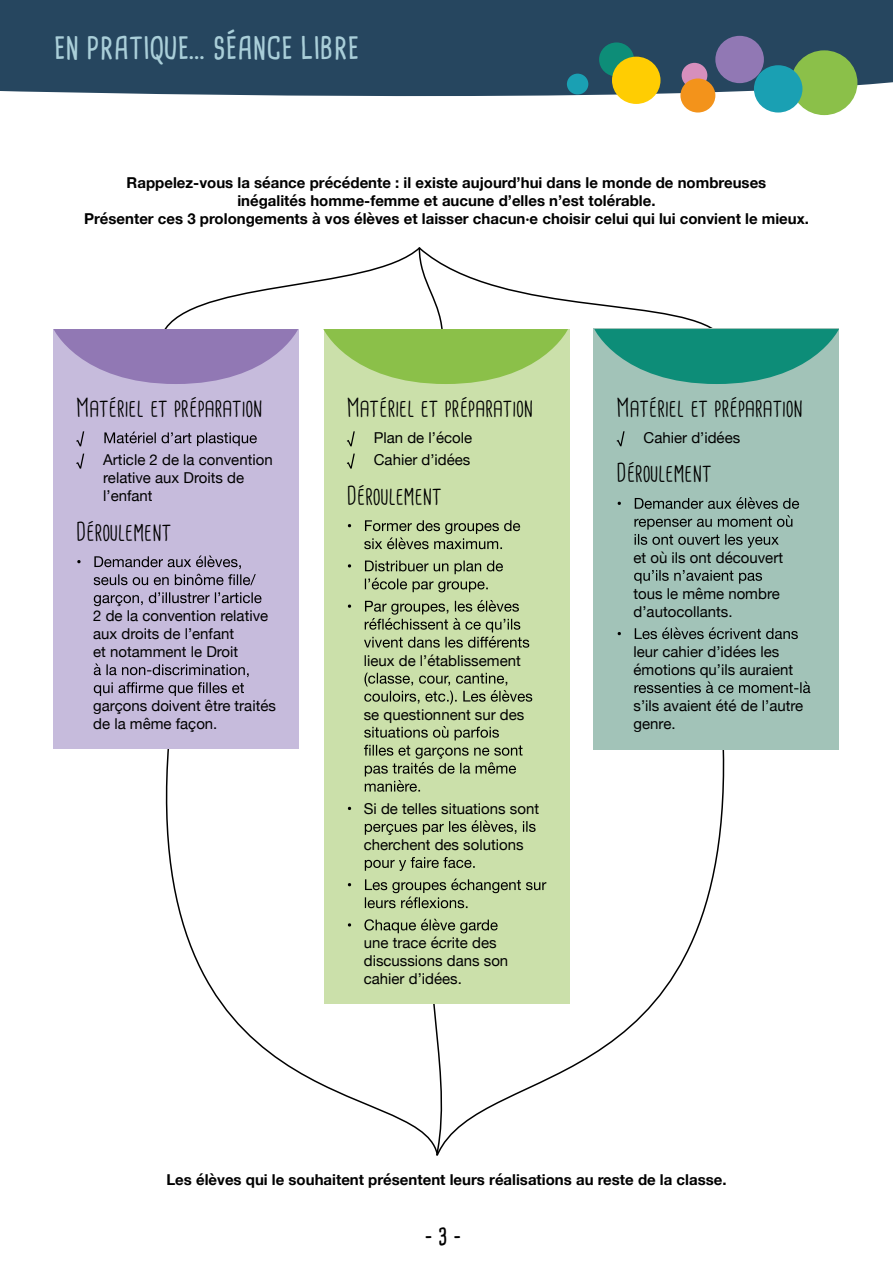
<style>
.page{position:relative;width:893px;height:1263px;background:#fff}
.page>*{position:absolute;margin:0;border:0;box-sizing:border-box;transform-origin:0 0}
.t1{font:700 30px "Cardenio Modern";color:#aacfd9}
.t2{font:25.5px "Cardenio Modern";letter-spacing:.01em;color:#000}
.t3{font:700 22.5px "Cardenio Modern";color:#000}
.t4{font:15px/18px "Helvetica Neue";color:#000}
.t5{font:700 15px/18px "Helvetica Neue";color:#000;text-align:center}
</style>
<div class="page">
<svg style="left:0;top:0;width:893px;height:108px;fill:#26465f"></svg>
<div style="left:791px;top:50px;width:66px;height:65px;background:#8bc049;border-radius:50%"></div>
<div style="left:715px;top:36px;width:49px;height:47px;background:#9178b4;border-radius:50%"></div>
<div style="left:754px;top:65px;width:48px;height:48px;background:#1aa0b3;border-radius:50%"></div>
<div style="left:599px;top:42px;width:35px;height:34px;background:#0d8d78;border-radius:50%"></div>
<div style="left:682px;top:63px;width:25px;height:25px;background:#d68fbd;border-radius:50%"></div>
<div style="left:567px;top:74px;width:21px;height:20px;background:#1aa0b3;border-radius:50%"></div>
<div style="left:680px;top:78px;width:35px;height:35px;background:#f3931b;border-radius:50%"></div>
<div style="left:612px;top:57px;width:48px;height:47px;background:#ffcd02;border-radius:50%"></div>
<svg style="left:131px;top:723px;width:233px;height:381px"></svg>
<svg style="left:546px;top:713px;width:179px;height:368px"></svg>
<div style="left:54px;top:329px;width:245px;height:419px;background:#c6bbdc"></div>
<div style="left:325px;top:329px;width:245px;height:674px;background:#cbe0aa"></div>
<svg style="left:76px;top:431px;width:8px;height:15px"></svg>
<svg style="left:104px;top:432px;width:153px;height:14px"></svg>
<svg style="left:76px;top:454px;width:8px;height:15px"></svg>
<svg style="left:77px;top:560px;width:4px;height:3px"></svg>
<svg style="left:94px;top:555px;width:162px;height:30px"></svg>
<svg style="left:94px;top:592px;width:168px;height:14px"></svg>
<svg style="left:94px;top:663px;width:155px;height:33px"></svg>
<svg style="left:347px;top:431px;width:8px;height:15px"></svg>
<svg style="left:347px;top:454px;width:8px;height:15px"></svg>
<svg style="left:364px;top:520px;width:156px;height:29px"></svg>
<svg style="left:365px;top:560px;width:138px;height:32px"></svg>
<svg style="left:348px;top:604px;width:3px;height:4px"></svg>
<svg style="left:364px;top:600px;width:165px;height:48px"></svg>
<svg style="left:364px;top:672px;width:168px;height:32px"></svg>
<svg style="left:364px;top:726px;width:159px;height:66px"></svg>
<svg style="left:365px;top:820px;width:171px;height:15px"></svg>
<svg style="left:364px;top:857px;width:182px;height:299px"></svg>
<div style="left:594px;top:329px;width:245px;height:421px;background:#a2c3b8"></div>
<svg style="left:617px;top:431px;width:8px;height:15px"></svg>
<svg style="left:635px;top:497px;width:164px;height:12px"></svg>
<svg style="left:634px;top:515px;width:158px;height:33px"></svg>
<svg style="left:634px;top:570px;width:128px;height:14px"></svg>
<svg style="left:635px;top:627px;width:163px;height:12px"></svg>
<svg style="left:634px;top:681px;width:176px;height:12px"></svg>
<svg style="left:54px;top:247px;width:785px;height:137px"></svg>
<h1 class="t1" style="left:54px;top:28px;width:307px">EN PRATIQUE... SÉANCE LIBRE</h1>
<p class="t5" style="left:84px;top:174px;width:726px">Rappelez-vous la séance précédente : il existe aujourd’hui dans le monde de nombreuses<br>inégalités homme-femme et aucune d’elles n’est tolérable.<br>Présenter ces 3 prolongements à vos élèves et laisser chacun·e choisir celui qui lui convient le mieux.</p>
<h2 class="t2" style="left:76px;top:392px;width:188px">Matériel et préparation</h2>
<p class="t4" style="left:103px;top:452px;width:171px">Article 2 de la convention relative aux Droits de l’enfant</p>
<h2 class="t2" style="left:76px;top:516px;width:96px">Déroulement</h2>
<p class="t4" style="left:93px;top:607px;width:177px">2 de la convention relative aux droits de l’enfant<br>et notamment le Droit</p>
<p class="t4" style="left:93px;top:697px;width:184px">garçons doivent être traités de la même façon.</p>
<h2 class="t2" style="left:347px;top:392px;width:188px">Matériel et préparation</h2>
<p class="t4" style="left:374px;top:428px;width:100px;line-height:22.2px">Plan de l’école<br>Cahier d’idées</p>
<h2 class="t2" style="left:347px;top:480px;width:96px">Déroulement</h2>
<p class="t4" style="left:364px;top:652px;width:158px">lieux de l’établissement</p>
<p class="t4" style="left:364px;top:706px;width:162px">se questionnent sur des</p>
<p class="t4" style="left:364px;top:800px;width:177px">Si de telles situations sont</p>
<p class="t4" style="left:364px;top:836px;width:161px">cherchent des solutions</p>
<p class="t4" style="left:364px;top:935px;width:146px">une trace écrite des discussions dans son cahier d’idées.</p>
<h2 class="t2" style="left:617px;top:392px;width:188px">Matériel et préparation</h2>
<p class="t4" style="left:644px;top:430px;width:98px">Cahier d’idées</p>
<h2 class="t2" style="left:617px;top:458px;width:96px">Déroulement</h2>
<p class="t4" style="left:634px;top:549px;width:151px">et où ils ont découvert</p>
<p class="t4" style="left:634px;top:585px;width:148px">tous le même nombre d’autocollants.</p>
<p class="t4" style="left:634px;top:643px;width:161px">leur cahier d’idées les émotions qu’ils auraient</p>
<p class="t4" style="left:634px;top:697px;width:171px">s’ils avaient été de l’autre genre.</p>
<p class="t5" style="left:166px;top:1171px;width:562px">Les élèves qui le souhaitent présentent leurs réalisations au reste de la classe.</p>
<h3 class="t3" style="left:425px;top:1221px;width:38px">- 3 -</h3>
</div>
